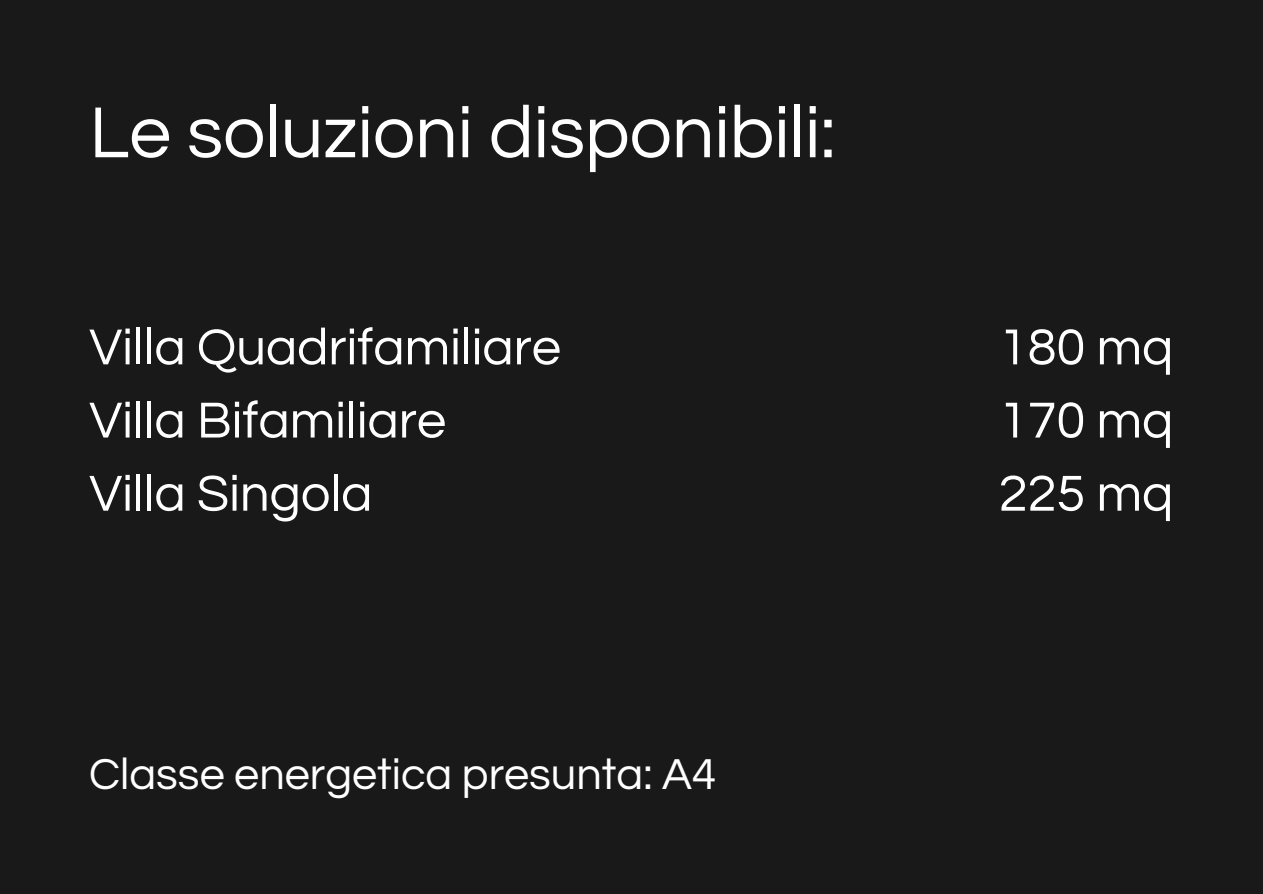
<style>
.page{position:relative;width:1263px;height:894px;background:#fff}
.page>*{position:absolute;margin:0;border:0;box-sizing:border-box;transform-origin:0 0}
.t1{font:75px "Questrial";color:#fff}
.t2{font:52.5px/73.1px "Questrial";color:#fff}
.t3{font:45px "Questrial";color:#fff}
</style>
<div class="page">
<div style="left:0;top:0;width:1263px;height:893px;background:#191919"></div>
<h1 class="t1" style="left:89px;top:96px;width:748px">Le soluzioni disponibili:</h1>
<p class="t2" style="left:89px;top:312px;width:473px">Villa Quadrifamiliare<br>Villa Bifamiliare<br>Villa Singola</p>
<p class="t2" style="left:999px;top:312px;width:176px;text-align:justify">180 mq 170 mq 225 mq</p>
<p class="t3" style="left:89px;top:752px;width:629px">Classe energetica presunta: A4</p>
</div>
